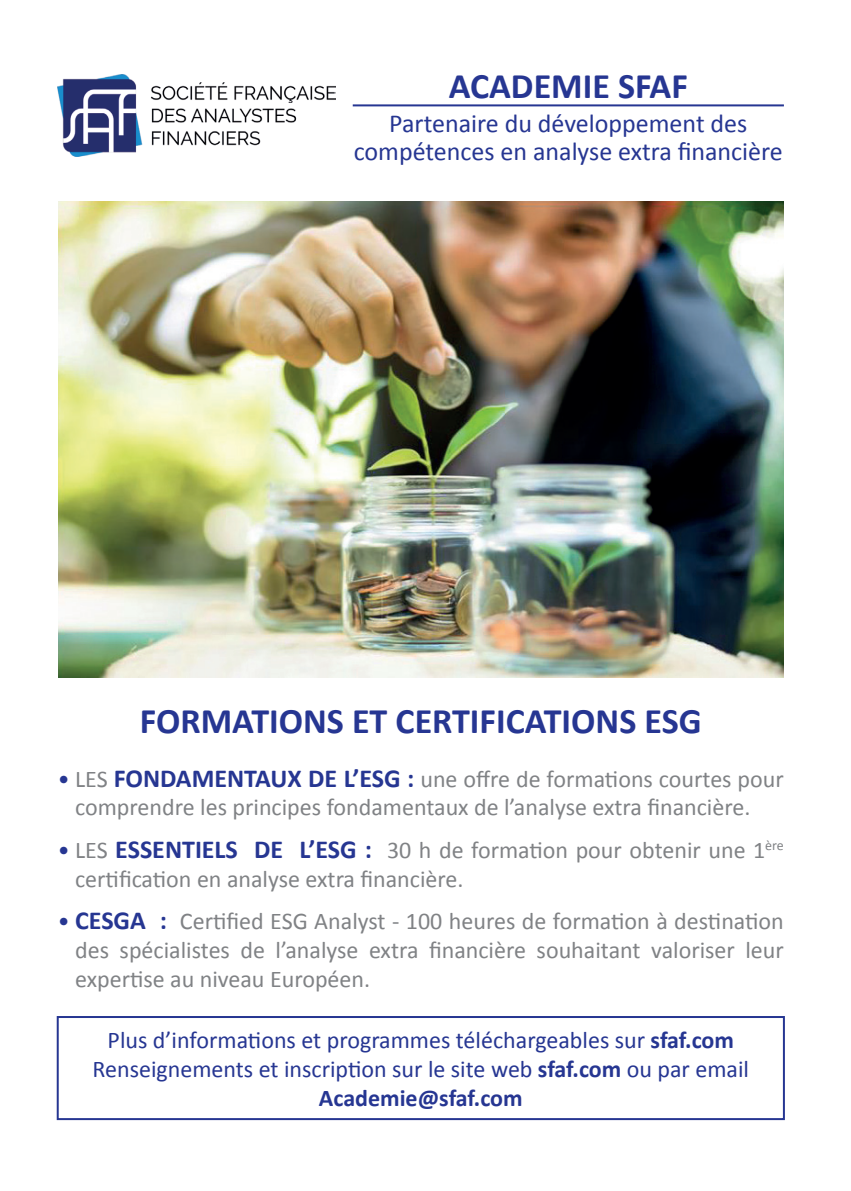
<style>
.page{position:relative;width:851px;height:1191px;background:#fff}
.page>*{position:absolute;margin:0;border:0;box-sizing:border-box;transform-origin:0 0}
.t1{font:700 36px "Calibri";color:#263692}
.t2{font:26px/28px "Calibri";color:#263692;text-align:center}
.t3{font:24px/28.8px "Calibri";color:#808285}
.t4{font:24px/28.8px "Calibri";color:#263692;text-align:center}
.s1{color:#263692}
.s2{font-weight:700;font-size:26px;color:#263692}
.s3{font-weight:700}
</style>
<div class="page">
<img style="left:58px;top:74px;width:277px;height:83px">
<img style="left:58px;top:201px;width:725px;height:476px">
<hr style="left:352px;top:104px;width:431px;height:2px;background:#263692">
<div style="left:57px;top:1016px;width:727px;height:104px;border:2px solid #263692"></div>
<h1 class="t1" style="left:448px;top:64px;width:241px">ACADEMIE SFAF</h1>
<p class="t2" style="left:354px;top:108px;width:430px">Partenaire du développement des compétences en analyse extra financière</p>
<h1 class="t1" style="left:140px;top:699px;width:563px">FORMATIONS ET CERTIFICATIONS ESG</h1>
<p class="t3" style="left:75px;top:763px;width:710px;text-indent:-17px"><span class="s1">•</span> LES <span class="s2">FONDAMENTAUX DE L’ESG :</span> une offre de formations courtes pour comprendre les principes fondamentaux de l’analyse extra financière.</p>
<p class="t3" style="left:75px;top:834px;width:710px;text-indent:-17px"><span class="s1">•</span> LES <span class="s2">ESSENTIELS DE L’ESG :</span> 30 h de formation pour obtenir une 1<sup>ère </sup>certification en analyse extra financière.</p>
<p class="t3" style="left:75px;top:905px;width:710px;text-align:justify;text-indent:-17px"><span class="s1">•</span> <span class="s2">CESGA :</span> Certified ESG Analyst ‐ 100 heures de formation à destination des spécialistes de l’analyse extra financière souhaitant valoriser leur expertise au niveau Européen.</p>
<p class="t4" style="left:92px;top:1024px;width:658px">Plus d’informations et programmes téléchargeables sur <span class="s3">sfaf.com<br></span>Renseignements et inscription sur le site web <span class="s3">sfaf.com</span> ou par email<br><span class="s3">Academie@sfaf.com</span></p>
</div>
